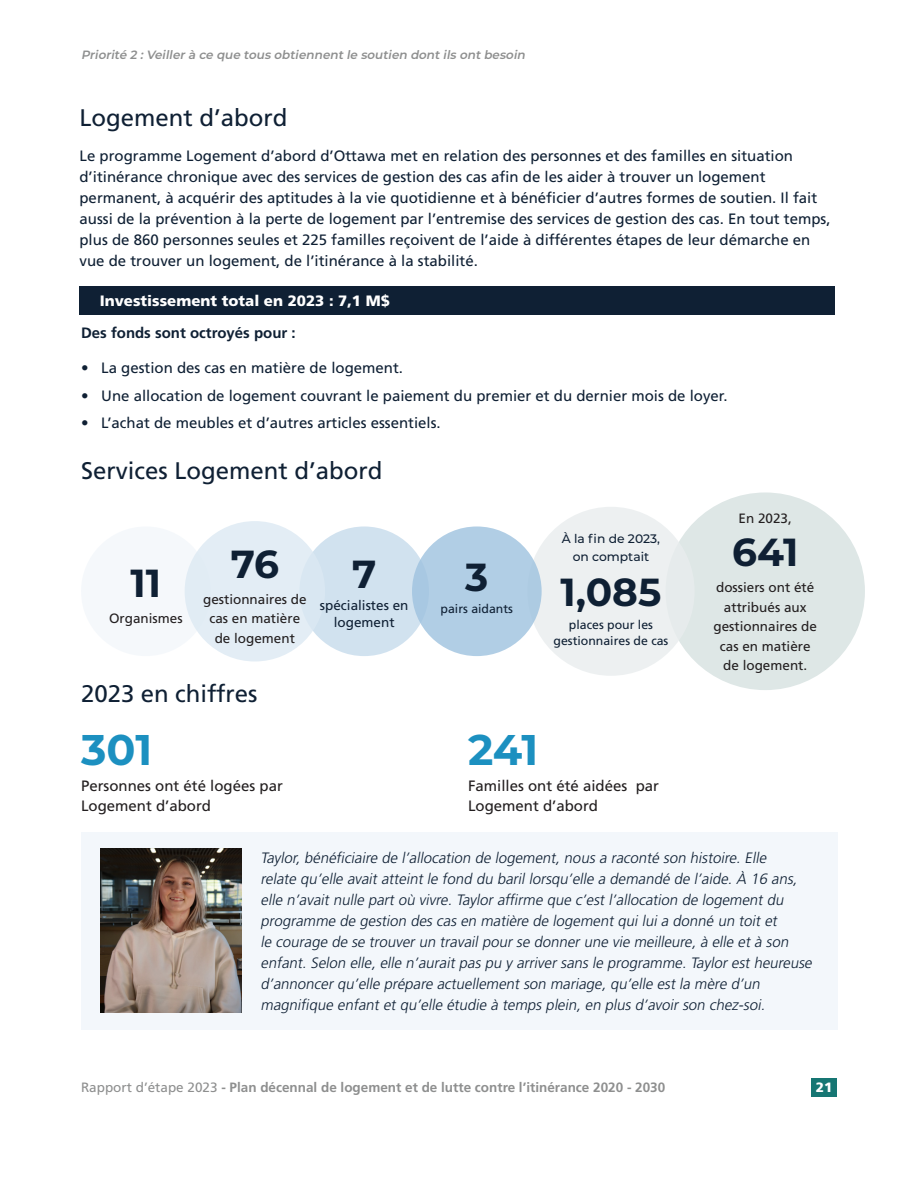
<style>
.page{position:relative;width:918px;height:1188px;background:#fff}
.page>*{position:absolute;margin:0;border:0;box-sizing:border-box;transform-origin:0 0}
.Number_-_Light_Blue{font:700 42.9px "Montserrat";letter-spacing:-.01em;color:#1c90c0}
.Number_-_Body_Text{font:700 39.15px "Montserrat";color:#0f2034}
.t1{font:24px "Frutiger LT Std";color:#0f2034}
.t2{font:15px/21px "Frutiger LT Std";color:#0f2034}
.BODY{font:italic 300 15px/21px "Frutiger LT Std";color:#0f2034}
.Number_-_Body_Text-2{font:15px/19.5px "Frutiger LT Std";color:#231f20}
.Highlight_Text{font:900 15px "Frutiger LT Std";color:#fff}
.t3{font:700 15px "Frutiger LT Std";color:#0f2034}
.Number_-_Body_Text-3{font:13.5px/19.5px "Frutiger LT Std";color:#231f20;text-align:center}
.t4{font:700 13.5px "Frutiger LT Std";color:#8e8f8f}
.Number_-_Body_Text-4{font:13.5px/16.4px "Frutiger LT Std";color:#0f2034;text-align:center}
.t5{font:900 13.5px "Frutiger LT Std";color:#fff}
.Number_-_Body_Text-5{font:12.3px/16.4px "Frutiger LT Std";color:#0f2034;text-align:center}
.Number_-_Body_Text-6{font:500 12.3px/17.9px "Montserrat";color:#0f2034;text-align:center}
.t6{font:italic 600 12px "Montserrat";color:#8e8f8f}
.s1{font-weight:400}
</style>
<div class="page">
<div style="left:812px;top:1078px;width:25px;height:18px;background:#167673"></div>
<div style="left:666px;top:492px;width:199px;height:198px;background:#dee7e6;border-radius:50%"></div>
<div style="left:527px;top:507px;width:168px;height:169px;background:#e9edee;border-radius:50%"></div>
<div style="left:79px;top:286px;width:756px;height:28px;background:#0f2034"></div>
<div style="left:81px;top:526px;width:130px;height:130px;background:#f3f7fb;border-radius:50%"></div>
<div style="left:299px;top:526px;width:130px;height:130px;background:#d1e2ef;border-radius:50%"></div>
<div style="left:185px;top:521px;width:140px;height:141px;background:#e3edf5;border-radius:50%"></div>
<div style="left:412px;top:526px;width:130px;height:130px;background:#b1cee5;border-radius:50%"></div>
<div style="left:81px;top:832px;width:756px;height:198px;background:#f3f7fb"></div>
<img style="left:101px;top:849px;width:140px;height:164px">
<p class="t6" style="left:81px;top:46px;width:448px">Priorité 2 :Veillerà ce que tous obtiennentle soutien dontils ontbesoin</p>
<h2 class="t1" style="left:80px;top:104px;width:210px">Logement d’abord</h2>
<h2 class="t2" style="left:80px;top:145px;width:753px">Le programme Logement d’abord d’Ottawa met en relation des personnes et des familles en situation d’itinérance chronique avec des services de gestion des cas afin de les aider à trouver un logement permanent, à acquérir des aptitudes à la vie quotidienne et à bénéficier d’autres formes de soutien. Il fait aussi de la prévention à la perte de logement par l’entremise des services de gestion des cas. En tout temps, plus de 860 personnes seules et 225 familles reçoivent de l’aide à différentes étapes de leur démarche en vue de trouver un logement, de l’itinérance à la stabilité.</h2>
<p class="Highlight_Text" style="left:100px;top:292px;width:292px">Investissement total en 2023 : 7,1 M$</p>
<h3 class="t3" style="left:81px;top:324px;width:216px">Des fonds sont octroyés pour :</h3>
<p class="t2" style="left:81px;top:357px;width:324px">• La gestion des cas en matière de logement.</p>
<p class="t2" style="left:81px;top:385px;width:648px">• Une allocation de logement couvrant le paiement du premier et du dernier mois de loyer.</p>
<p class="t2" style="left:81px;top:413px;width:361px">• L’achat de meubles et d’autres articles essentiels.</p>
<h2 class="t1" style="left:81px;top:456px;width:303px">Services Logement d’abord</h2>
<p class="Number_-_Body_Text" style="left:131px;top:555px;width:32px">11</p>
<p class="Number_-_Body_Text-3" style="left:109px;top:609px;width:75px">Organismes</p>
<p class="Number_-_Body_Text" style="left:231px;top:535px;width:50px">76</p>
<p class="Number_-_Body_Text-3" style="left:203px;top:589px;width:105px">gestionnaires de cas en matière de logement</p>
<p class="Number_-_Body_Text" style="left:352px;top:545px;width:26px">7</p>
<p class="Number_-_Body_Text-4" style="left:320px;top:597px;width:90px">spécialistes en logement</p>
<h2 class="t1" style="left:81px;top:680px;width:178px">2023 en chiffres</h2>
<p class="Number_-_Light_Blue" style="left:81px;top:719px;width:73px">301</p>
<p class="Number_-_Body_Text-2" style="left:81px;top:776px;width:203px">Personnes ont été logées par<br>Logement d’abord</p>
<p class="Number_-_Body_Text" style="left:465px;top:549px;width:25px">3</p>
<p class="Number_-_Body_Text-5" style="left:441px;top:601px;width:74px">pairs aidants</p>
<p class="Number_-_Body_Text-6" style="left:562px;top:529px;width:100px">À la fin de 2023, on comptait</p>
<p class="Number_-_Body_Text" style="left:561px;top:564px;width:102px">1,085</p>
<p class="Number_-_Body_Text-5" style="left:554px;top:616px;width:116px">places pour les gestionnaires de cas</p>
<p class="Number_-_Light_Blue" style="left:468px;top:719px;width:72px">241</p>
<p class="Number_-_Body_Text-2" style="left:468px;top:776px;width:192px">Familles ont été aidées par<br>Logement d’abord</p>
<p class="Number_-_Body_Text-3" style="left:739px;top:509px;width:55px">En 2023,</p>
<p class="Number_-_Body_Text" style="left:732px;top:524px;width:68px">641</p>
<p class="Number_-_Body_Text-3" style="left:713px;top:578px;width:105px">dossiers ont été attribués aux gestionnaires de cas en matière de logement.</p>
<p class="BODY" style="left:261px;top:847px;width:556px">Taylor, bénéficiaire de l’allocation de logement, nous a raconté son histoire. Elle<br>relate qu’elle avait atteint le fond du baril lorsqu’elle a demandé de l’aide. À 16 ans, elle n’avait nulle part où vivre. Taylor affirme que c’est l’allocation de logement du programme de gestion des cas en matière de logement qui lui a donné un toit et<br>le courage de se trouver un travail pour se donner une vie meilleure, à elle et à son enfant. Selon elle, elle n’aurait pas pu y arriver sans le programme. Taylor est heureuse d’annoncer qu’elle prépare actuellement son mariage, qu’elle est la mère d’un magnifique enfant et qu’elle étudie à temps plein, en plus d’avoir son chez-soi.</p>
<p class="t4" style="left:81px;top:1079px;width:586px"><span class="s1">Rapport d’étape 2023</span> - Plan décennal de logement et de lutte contre l’itinérance 2020 - 2030</p>
<p class="t5" style="left:816px;top:1079px;width:18px">21</p>
</div>
